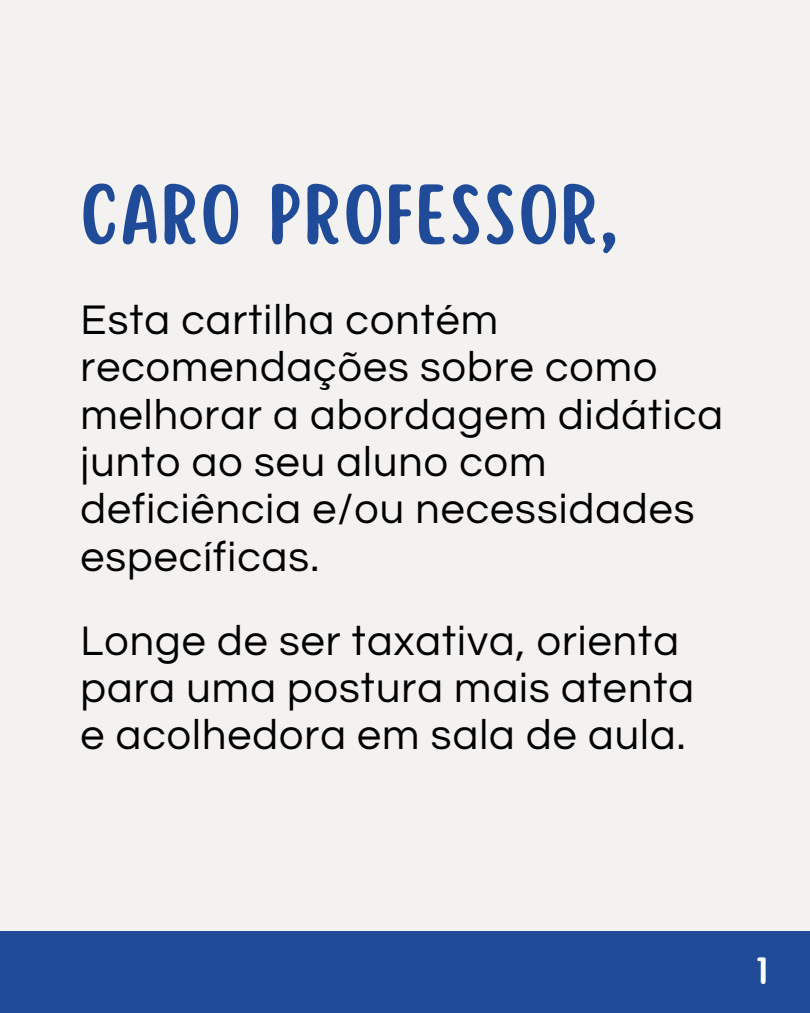
<style>
.page{position:relative;width:810px;height:1013px;background:#fff}
.page>*{position:absolute;margin:0;border:0;box-sizing:border-box;transform-origin:0 0}
.t1{font:75px "Scripter";letter-spacing:.025em;color:#1f4b99}
.t2{font:43px/47.2px "Questrial";letter-spacing:.025em;color:#000}
.t3{font:33.1px "Scripter";color:#fff}
</style>
<div class="page">
<div style="left:0;top:0;width:810px;height:1012px;background:#f4f2f0"></div>
<div style="left:0;top:932px;width:809px;height:80px;background:#1f4b99"></div>
<h1 class="t1" style="left:80px;top:177px;width:539px">CARO PROFESSOR,</h1>
<p class="t2" style="left:80px;top:297px;width:644px">Esta cartilha contém recomendações sobre como melhorar a abordagem didática junto ao seu aluno com deficiência e/ou necessidades específicas.</p>
<p class="t2" style="left:80px;top:618px;width:615px">Longe de ser taxativa, orienta para uma postura mais atenta e acolhedora em sala de aula.</p>
<p class="t3" style="left:756px;top:954px;width:13px">1</p>
</div>
